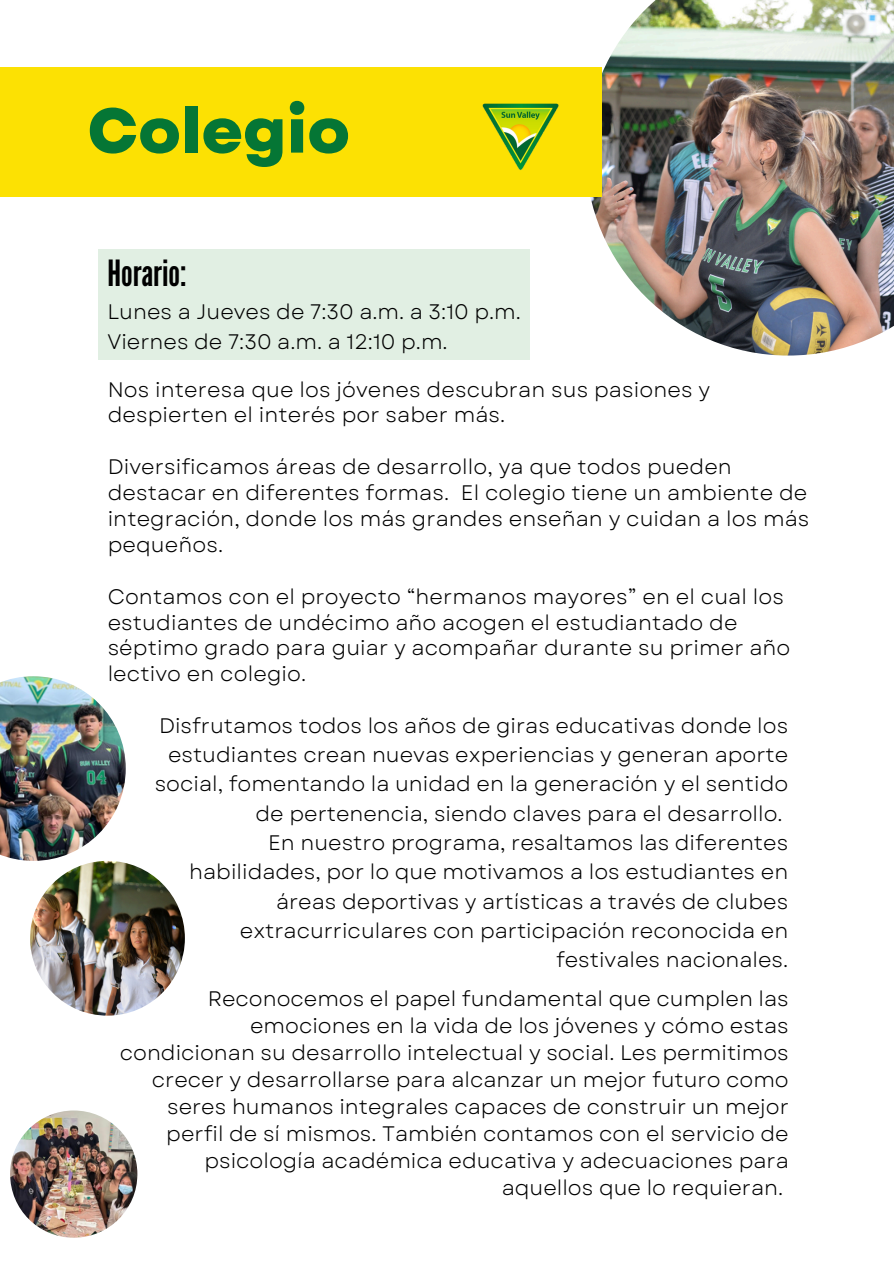
<style>
.page{position:relative;width:894px;height:1264px;background:#fff}
.page>*{position:absolute;margin:0;border:0;box-sizing:border-box;transform-origin:0 0}
.t1{font:800 63px "Garet";color:#057635}
.t2{font:36px "League Gothic";color:#000}
.t3{font:21px/29.2px "Garet";color:#000}
.t4{font:17.55px "Garet";color:#057635}
</style>
<div class="page">
<img style="left:585px;top:0;width:308px;height:355px">
<div style="left:0;top:68px;width:601px;height:129px;background:#fce103"></div>
<img style="left:482px;top:103px;width:77px;height:67px">
<img style="left:0;top:676px;width:126px;height:184px">
<img style="left:30px;top:860px;width:155px;height:155px;border-radius:50%">
<img style="left:10px;top:1110px;width:127px;height:127px;border-radius:50%">
<div style="left:98px;top:249px;width:432px;height:110px;background:#e1efe3"></div>
<p class="t1" style="left:88px;top:85px;width:264px">Colegio</p>
<p class="t4" style="left:89px;top:139px;width:144px">Sun Valley 2024</p>
<h2 class="t2" style="left:107px;top:252px;width:81px">Horario:</h2>
<h2 class="t3" style="left:107px;top:297px;width:415px">Lunes a Jueves de 7:30 a.m. a 3:10 p.m.<br>Viernes de 7:30 a.m. a 12:10 p.m.</h2>
<h1 class="t3" style="left:108px;top:376px;width:603px;line-height:25.8px">Nos interesa que los jóvenes descubran sus pasiones y despierten el interés por saber más.</h1>
<p class="t3" style="left:108px;top:454px;width:703px;line-height:25.8px">Diversificamos áreas de desarrollo, ya que todos pueden destacar en diferentes formas. El colegio tiene un ambiente de integración, donde los más grandes enseñan y cuidan a los más pequeños.</p>
<h2 class="t3" style="left:108px;top:583px;width:684px;line-height:25.8px">Contamos con el proyecto “hermanos mayores” en el cual los estudiantes de undécimo año acogen el estudiantado de séptimo grado para guiar y acompañar durante su primer año lectivo en colegio.</h2>
<h2 class="t3" style="left:155px;top:711px;width:635px;text-align:right">Disfrutamos todos los años de giras educativas donde los estudiantes crean nuevas experiencias y generan aporte social, fomentando la unidad en la generación y el sentido de pertenencia, siendo claves para el desarrollo.<br>En nuestro programa, resaltamos las diferentes habilidades, por lo que motivamos a los estudiantes en áreas deportivas y artísticas a través de clubes extracurriculares con participación reconocida en festivales nacionales.</h2>
<h2 class="t3" style="left:120px;top:985px;width:670px;line-height:27px;text-align:right">Reconocemos el papel fundamental que cumplen las emociones en la vida de los jóvenes y cómo estas condicionan su desarrollo intelectual y social. Les permitimos crecer y desarrollarse para alcanzar un mejor futuro como seres humanos integrales capaces de construir un mejor perfil de sí mismos. También contamos con el servicio de psicología académica educativa y adecuaciones para aquellos que lo requieran.</h2>
</div>
